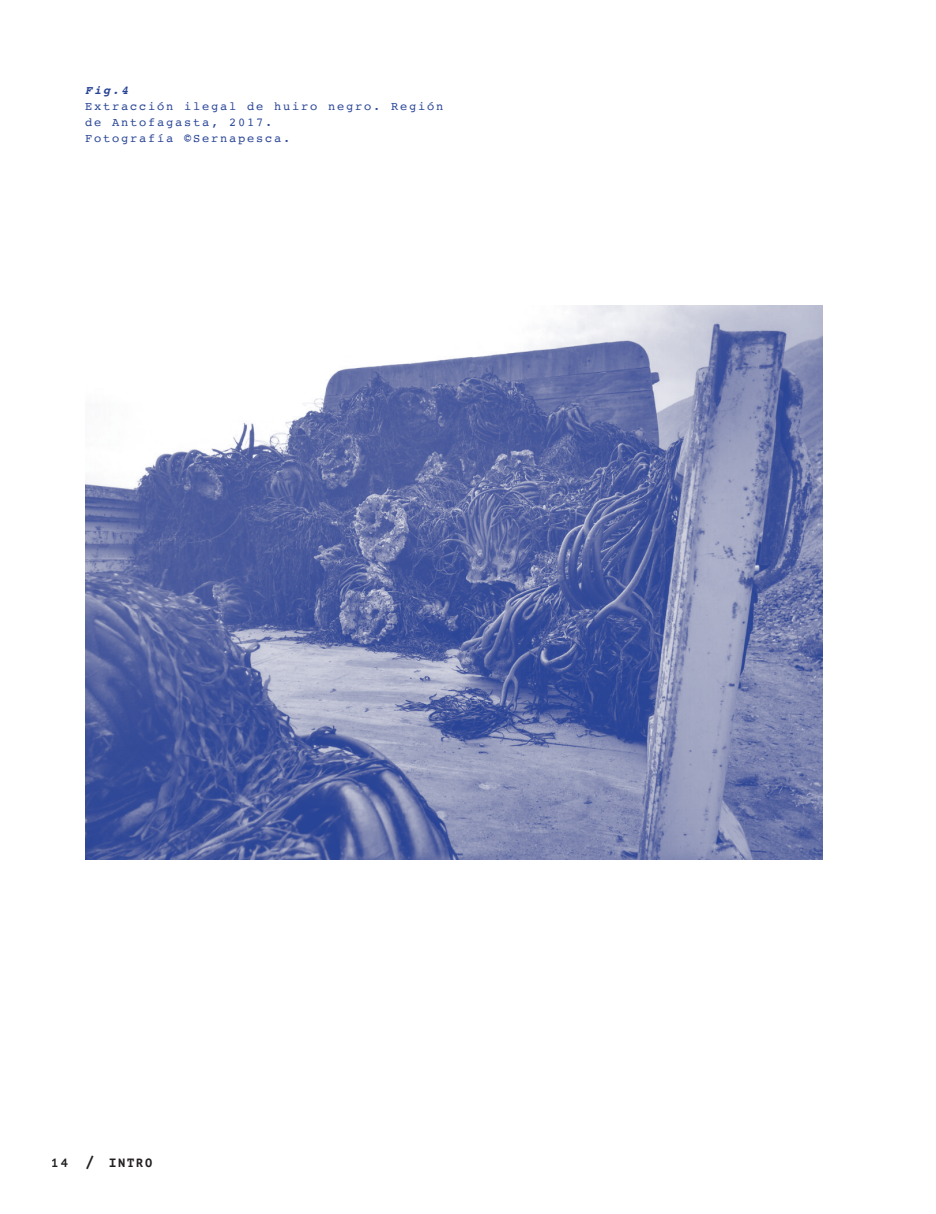
<style>
.page{position:relative;width:936px;height:1214px;background:#fff}
.page>*{position:absolute;margin:0;border:0;box-sizing:border-box;transform-origin:0 0}
.t1{font:12px/16px "Courier";letter-spacing:.15em;color:#284496}
.t2{font:700 12px "PT Mono";letter-spacing:.15em;color:#231f20}
.t3{font:italic 700 12px "Courier";color:#284496}
.s1{font-size:16px}
</style>
<div class="page">
<img style="left:85px;top:306px;width:737px;height:553px">
<p class="t3" style="left:85px;top:85px;width:45px">Fig.4</p>
<p class="t1" style="left:85px;top:99px;width:360px">Extracción ilegal de huiro negro. Región de Antofagasta, 2017.<br>Fotografía ©Sernapesca.</p>
<p class="t2" style="left:52px;top:1156px;width:18px">14</p>
<p class="t2" style="left:85px;top:1156px;width:69px"><span class="s1">/</span> INTRO</p>
</div>
